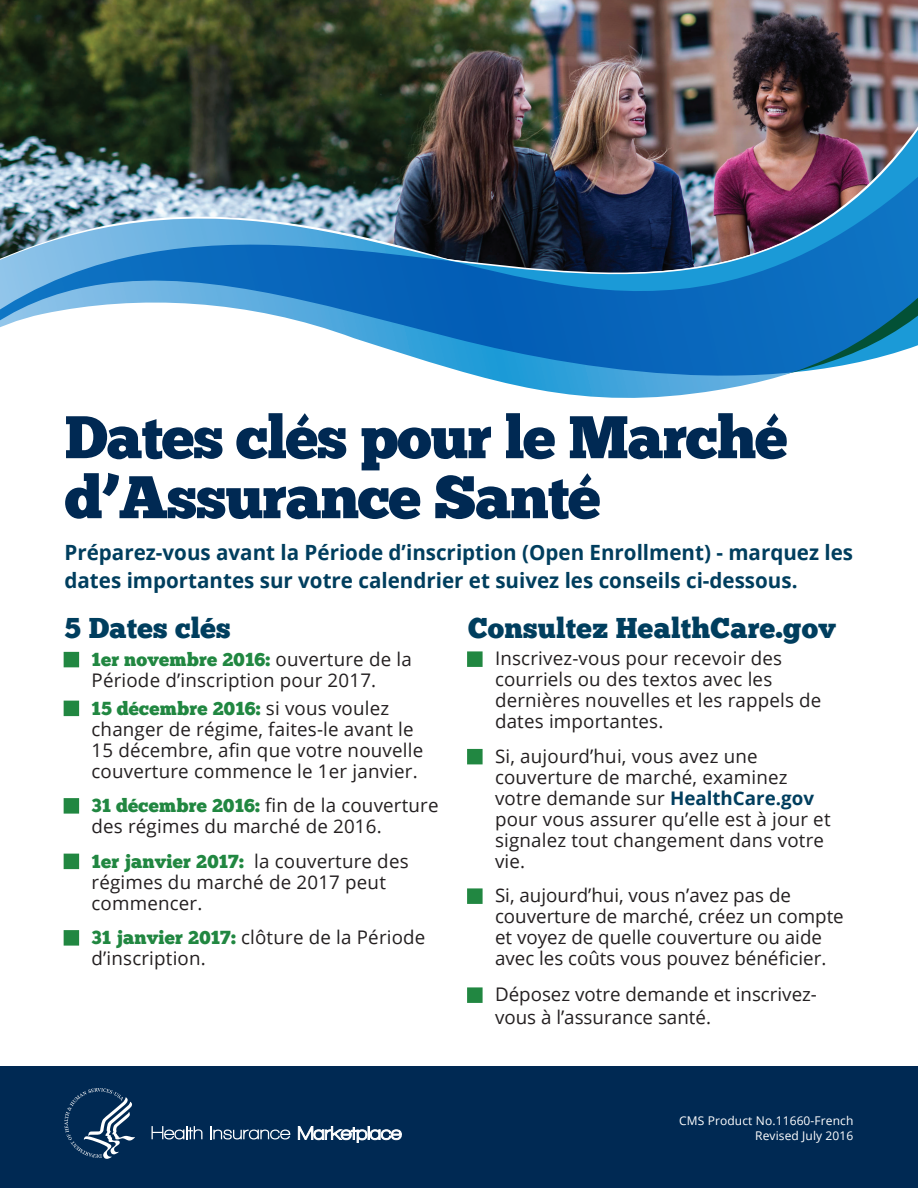
<style>
.page{position:relative;width:918px;height:1188px;background:#fff}
.page>*{position:absolute;margin:0;border:0;box-sizing:border-box;transform-origin:0 0}
.t1{font:60px/60px "Chunk Five";letter-spacing:-.02em;color:#002953}
.t2{font:28.5px "Chunk Five Ex";letter-spacing:.01em;color:#003e5e}
.t3{font:700 21px/28.5px "Open Sans";color:#003e5e}
.t4{font:18.75px/21px "Open Sans";letter-spacing:.01em;color:#231f20}
.t5{font:18px "Zapf Dingbats ITC";color:#218741}
.t6{font:12px/15px "Open Sans";letter-spacing:.01em;color:#fff;text-align:right}
.s1{font-weight:700;color:#003e5e}
.s2{font-family:"Chunk Five Ex";color:#218741}
</style>
<div class="page">
<div style="left:0;top:1066px;width:918px;height:122px;background:#002953"></div>
<img style="left:0;top:0;width:918px;height:125px">
<svg style="left:478px;top:376px;width:303px;height:22px"></svg>
<div style="left:64px;top:652px;width:15px;height:15px;border:3px solid #218741"></div>
<div style="left:64px;top:701px;width:15px;height:15px;border:3px solid #218741"></div>
<div style="left:64px;top:798px;width:15px;height:16px;border:3px solid #218741"></div>
<div style="left:64px;top:854px;width:15px;height:15px;border:3px solid #218741"></div>
<div style="left:64px;top:930px;width:15px;height:16px;border:3px solid #218741"></div>
<div style="left:467px;top:651px;width:16px;height:16px;border:3px solid #218741"></div>
<div style="left:467px;top:749px;width:16px;height:15px;border:3px solid #218741"></div>
<div style="left:467px;top:888px;width:16px;height:16px;border:3px solid #218741"></div>
<div style="left:467px;top:987px;width:16px;height:16px;border:3px solid #218741"></div>
<svg style="left:152px;top:1126px;width:50px;height:13px"></svg>
<svg style="left:211px;top:1126px;width:79px;height:14px"></svg>
<svg style="left:298px;top:1126px;width:104px;height:17px"></svg>
<svg style="left:64px;top:1088px;width:71px;height:71px"></svg>
<img style="left:0;top:129px;width:918px;height:247px">
<h1 class="t1" style="left:65px;top:407px;width:725px">Dates clés pour le Marché d’Assurance Santé</h1>
<p class="t3" style="left:65px;top:537px;width:790px">Préparez-vous avant la Période d’inscription (Open Enrollment) - marquez les dates importantes sur votre calendrier et suivez les conseils ci-dessous.</p>
<h2 class="t2" style="left:65px;top:607px;width:168px">5 Dates clés</h2>
<p class="t5" style="left:65px;top:651px;width:15px">■</p>
<p class="t5" style="left:65px;top:700px;width:15px">■</p>
<h2 class="t2" style="left:468px;top:606px;width:369px">Consultez HealthCare.gov</h2>
<p class="t5" style="left:468px;top:651px;width:15px">■</p>
<p class="t4" style="left:495px;top:648px;width:328px">Inscrivez-vous pour recevoir des courriels ou des textos avec les dernières nouvelles et les rappels de dates importantes.</p>
<p class="t4" style="left:495px;top:745px;width:337px">Si, aujourd’hui, vous avez une couverture de marché, examinez votre demande sur <span class="s1">HealthCare.gov </span>pour vous assurer qu’elle est à jour et signalez tout changement dans votre vie.</p>
<p class="t4" style="left:495px;top:885px;width:350px">Si, aujourd’hui, vous n’avez pas de couverture de marché, créez un compte et voyez de quelle couverture ou aide avec les coûts vous pouvez bénéficier.</p>
<p class="t4" style="left:495px;top:983px;width:324px;line-height:22.5px">Déposez votre demande et inscrivez&shy;vous à l’assurance santé.</p>
<p class="t4" style="left:92px;top:648px;width:322px"><span class="s2">1er novembre 2016:</span> ouverture de la<br>Période d’inscription pour 2017.</p>
<p class="t4" style="left:92px;top:697px;width:333px"><span class="s2">15 décembre 2016:</span> si vous voulez changer de régime, faites-le avant le 15 décembre, afin que votre nouvelle couverture commence le 1er janvier.</p>
<p class="t4" style="left:92px;top:794px;width:349px"><span class="s2">31 décembre 2016:</span> fin de la couverture des régimes du marché de 2016.</p>
<p class="t4" style="left:92px;top:850px;width:319px"><span class="s2">1er janvier 2017:</span> la couverture des régimes du marché de 2017 peut commencer.</p>
<p class="t4" style="left:92px;top:926px;width:335px"><span class="s2">31 janvier 2017:</span> clôture de la Période d’inscription.</p>
<p class="t5" style="left:468px;top:748px;width:15px">■</p>
<p class="t5" style="left:65px;top:797px;width:15px">■</p>
<p class="t5" style="left:65px;top:853px;width:15px">■</p>
<p class="t5" style="left:468px;top:888px;width:15px">■</p>
<p class="t5" style="left:65px;top:929px;width:15px">■</p>
<p class="t5" style="left:468px;top:987px;width:15px">■</p>
<p class="t6" style="left:679px;top:1113px;width:176px">CMS Product No.11660-French<br>Revised July 2016</p>
</div>
